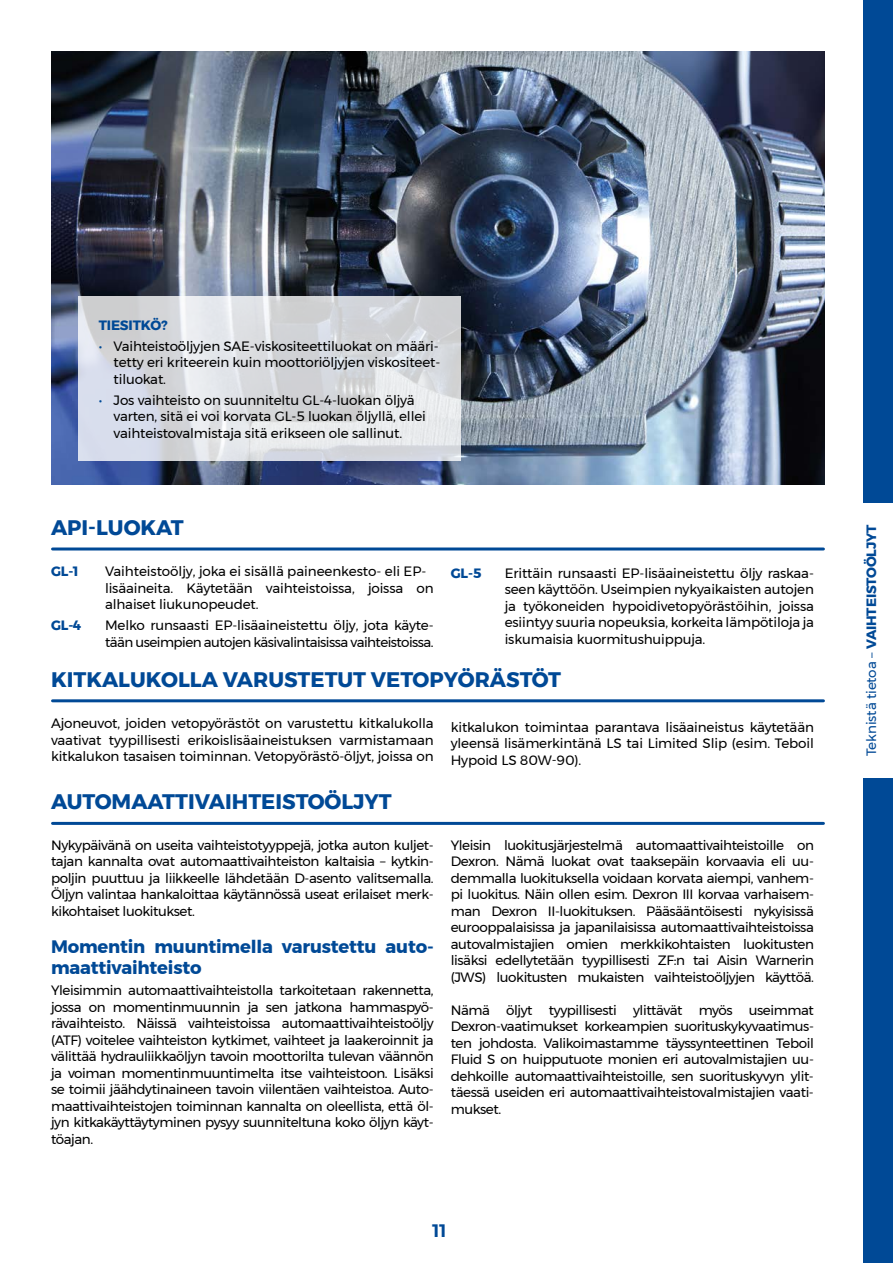
<style>
.page{position:relative;width:893px;height:1263px;background:#fff}
.page>*{position:absolute;margin:0;border:0;box-sizing:border-box;transform-origin:0 0}
.t1{font:700 21px "Montserrat";color:#004996}
.t2{font:700 18px/21px "Montserrat";letter-spacing:-.01em;color:#004996}
.t3{font:600 18px "Montserrat";color:#004996}
.t4{font:13.5px/16.5px "Montserrat";letter-spacing:-.01em;color:#000;text-align:justify}
.t5{font:13.5px/16.5px "Montserrat";letter-spacing:-.04em;color:#000}
.t6{font:13.5px "Montserrat";letter-spacing:-.01em;color:#004996}
.t7{font:700 13.5px "Montserrat";letter-spacing:-.01em;color:#004996}
.s1{color:#004996}
.s2{font-weight:700}
</style>
<div class="page">
<div style="left:863px;top:778px;width:30px;height:485px;background:#004996"></div>
<div style="left:863px;top:0;width:30px;height:502px;background:#004996"></div>
<hr style="left:53px;top:699px;width:770px;height:3px;background:#004996">
<img style="left:51px;top:51px;width:774px;height:434px">
<svg style="left:78px;top:297px;width:383px;height:164px;background:#dadce1"></svg>
<hr style="left:53px;top:547px;width:770px;height:3px;background:#004996">
<hr style="left:53px;top:822px;width:770px;height:3px;background:#004996">
<p class="t7" style="left:99px;top:314px;width:71px">TIESITKÖ?</p>
<p class="t4" style="left:114px;top:338px;width:328px;text-align:left;text-indent:-15px"><span class="s1">•</span> Vaihteistoöljyjen SAE-viskositeettiluokat on määri&shy;tetty eri kriteerein kuin moottoriöljyjen viskositeet&shy;tiluokat.</p>
<p class="t4" style="left:114px;top:392px;width:314px;text-align:left;text-indent:-15px"><span class="s1">•</span> Jos vaihteisto on suunniteltu GL-4-luokan öljyä varten, sitä ei voi korvata GL-5 luokan öljyllä, ellei vaihteistovalmistaja sitä erikseen ole sallinut.</p>
<h1 class="t1" style="left:51px;top:511px;width:134px">API-LUOKAT</h1>
<p class="t7" style="left:51px;top:561px;width:29px">GL-1</p>
<p class="t4" style="left:105px;top:563px;width:330px;text-align:left">Vaihteistoöljy, joka ei sisällä paineenkesto- eli EP&shy;lisäaineita. Käytetään vaihteistoissa, joissa on alhaiset liukunopeudet.</p>
<p class="t7" style="left:51px;top:615px;width:32px">GL-4</p>
<p class="t5" style="left:105px;top:617px;width:330px">Melko runsaasti EP-lisäaineistettu öljy, jota käyte&shy;tään useimpien autojen käsivalintaisissa vaihteistoissa.</p>
<p class="t7" style="left:451px;top:562px;width:32px">GL-5</p>
<p class="t4" style="left:505px;top:565px;width:311px">Erittäin runsaasti EP-lisäaineistettu öljy raskaa&shy;seen käyttöön. Useimpien nykyaikaisten autojen ja työkoneiden hypoidivetopyörästöihin, joissa esiintyy suuria nopeuksia, korkeita lämpötiloja ja iskumaisia kuormitushuippuja.</p>
<h1 class="t1" style="left:51px;top:662px;width:512px">KITKALUKOLLA VARUSTETUT VETOPYÖRÄSTÖT</h1>
<p class="t4" style="left:51px;top:715px;width:384px">Ajoneuvot, joiden vetopyörästöt on varustettu kitkalukolla vaativat tyypillisesti erikoislisäaineistuksen varmistamaan kitkalukon tasaisen toiminnan. Vetopyörästö-öljyt, joissa on</p>
<h1 class="t1" style="left:51px;top:785px;width:342px">AUTOMAATTIVAIHTEISTOÖLJYT</h1>
<p class="t4" style="left:51px;top:836px;width:384px">Nykypäivänä on useita vaihteistotyyppejä, jotka auton kuljet&shy;tajan kannalta ovat automaattivaihteiston kaltaisia – kytkin&shy;poljin puuttuu ja liikkeelle lähdetään D-asento valitsemalla.<br>Öljyn valintaa hankaloittaa käytännössä useat erilaiset merk&shy;kikohtaiset luokitukset.</p>
<h2 class="t2" style="left:51px;top:936px;width:384px">Momentin muuntimella varustettu auto&shy;maattivaihteisto</h2>
<p class="t4" style="left:51px;top:982px;width:384px">Yleisimmin automaattivaihteistolla tarkoitetaan rakennetta, jossa on momentinmuunnin ja sen jatkona hammaspyö&shy;rävaihteisto. Näissä vaihteistoissa automaattivaihteistoöljy (ATF) voitelee vaihteiston kytkimet, vaihteet ja laakeroinnit ja välittää hydrauliikkaöljyn tavoin moottorilta tulevan väännön ja voiman momentinmuuntimelta itse vaihteistoon. Lisäksi se toimii jäähdytinaineen tavoin viilentäen vaihteistoa. Auto&shy;maattivaihteistojen toiminnan kannalta on oleellista, että öl&shy;jyn kitkakäyttäytyminen pysyy suunniteltuna koko öljyn käyt&shy;töajan.</p>
<p class="t4" style="left:451px;top:718px;width:365px">kitkalukon toimintaa parantava lisäaineistus käytetään yleensä lisämerkintänä LS tai Limited Slip (esim. Teboil Hypoid LS 80W-90).</p>
<p class="t4" style="left:451px;top:836px;width:365px">Yleisin luokitusjärjestelmä automaattivaihteistoille on Dexron. Nämä luokat ovat taaksepäin korvaavia eli uu&shy;demmalla luokituksella voidaan korvata aiempi, vanhem&shy;pi luokitus. Näin ollen esim. Dexron III korvaa varhaisem&shy;man Dexron II-luokituksen. Pääsääntöisesti nykyisissä eurooppalaisissa ja japanilaisissa automaattivaihteistoissa autovalmistajien omien merkkikohtaisten luokitusten lisäksi edellytetään tyypillisesti ZF:n tai Aisin Warnerin (JWS) luokitusten mukaisten vaihteistoöljyjen käyttöä.</p>
<p class="t4" style="left:451px;top:1001px;width:365px">Nämä öljyt tyypillisesti ylittävät myös useimmat Dexron-vaatimukset korkeampien suorituskykyvaatimus&shy;ten johdosta. Valikoimastamme täyssynteettinen Teboil Fluid S on huipputuote monien eri autovalmistajien uu&shy;dehkoille automaattivaihteistoille, sen suorituskyvyn ylit&shy;täessä useiden eri automaattivaihteistovalmistajien vaati&shy;mukset.</p>
<h2 class="t3" style="left:432px;top:1216px;width:15px">11</h2>
<p class="t6" style="left:861px;top:756px;width:233px;rotate:-90deg">Teknistä tietoa – <span class="s2">VAIHTEISTOÖLJYT</span></p>
</div>
